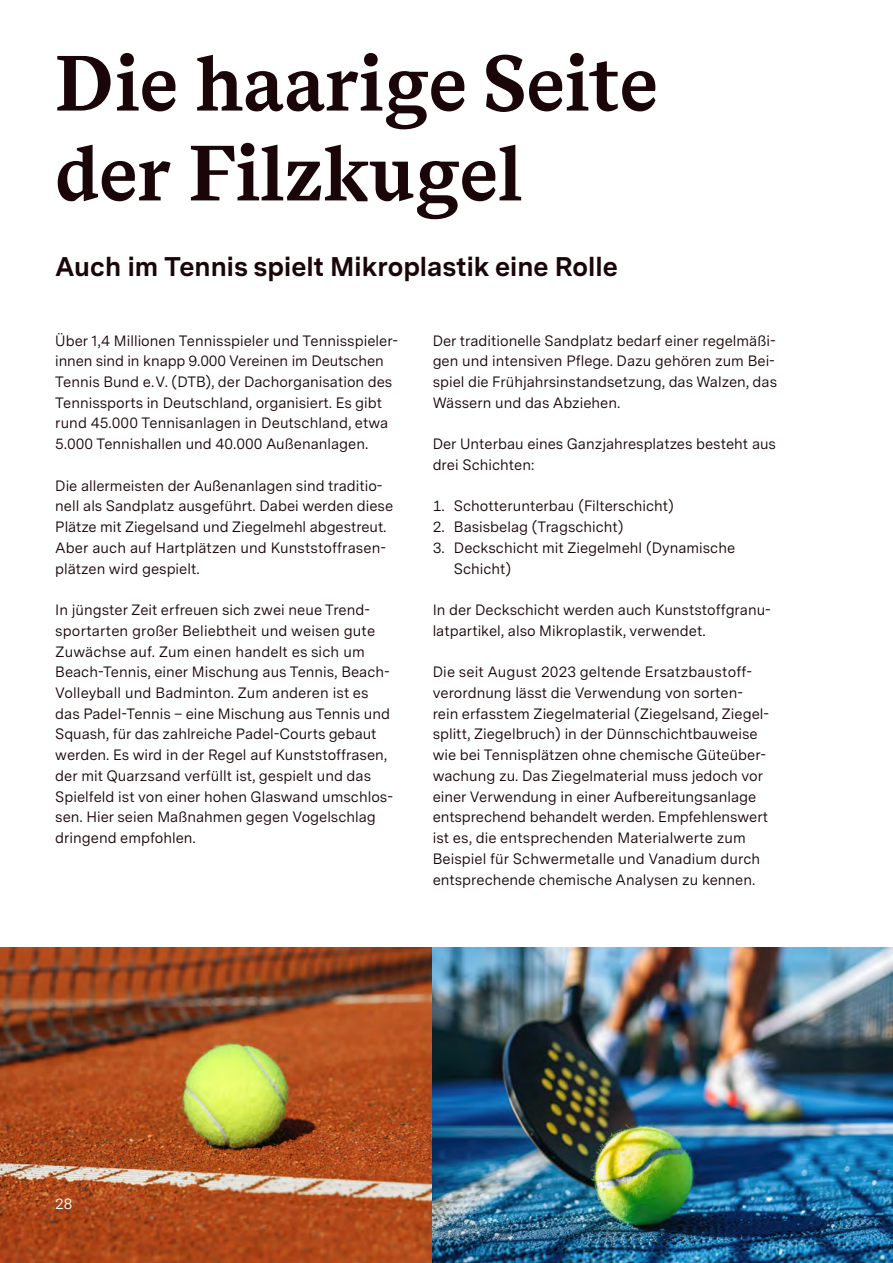
<style>
.page{position:relative;width:893px;height:1263px;background:#fff}
.page>*{position:absolute;margin:0;border:0;box-sizing:border-box;transform-origin:0 0}
.t1{font:700 78px/89.8px "Ba Wue Serif";color:#1a0609}
.t2{font:700 27px "Ba Wue Sans";color:#1a0609}
.P_Copy_P_Copy_10pt_pos_1U_danach_4mm{font:15px/20.7px "Ba Wue Sans";color:#1a0609}
.t3{font:15px "Ba Wue Sans";color:#fff}
</style>
<div class="page">
<img style="left:0;top:947px;width:893px;height:316px">
<h1 class="t1" style="left:55px;top:36px;width:604px">Die haarige Seite der Filzkugel</h1>
<h2 class="t2" style="left:55px;top:247px;width:564px">Auch im Tennis spielt Mikroplastik eine Rolle</h2>
<p class="P_Copy_P_Copy_10pt_pos_1U_danach_4mm" style="left:55px;top:330px;width:343px">Über 1,4 Millionen Tennisspieler und Tennisspieler&shy;innen sind in knapp 9.000 Vereinen im Deutschen Tennis Bund e.V. (DTB), der Dachorganisation des Tennissports in Deutschland, organisiert. Es gibt rund 45.000 Tennisanlagen in Deutschland, etwa 5.000 Tennishallen und 40.000 Außenanlagen.</p>
<p class="P_Copy_P_Copy_10pt_pos_1U_danach_4mm" style="left:55px;top:475px;width:339px">Die allermeisten der Außenanlagen sind traditio&shy;nell als Sandplatz ausgeführt. Dabei werden diese Plätze mit Ziegelsand und Ziegelmehl abgestreut.<br>Aber auch auf Hartplätzen und Kunststoffrasen&shy;plätzen wird gespielt.</p>
<p class="P_Copy_P_Copy_10pt_pos_1U_danach_4mm" style="left:55px;top:599px;width:339px">In jüngster Zeit erfreuen sich zwei neue Trend&shy;sportarten großer Beliebtheit und weisen gute Zuwächse auf. Zum einen handelt es sich um Beach-Tennis, einer Mischung aus Tennis, Beach-Volleyball und Badminton. Zum anderen ist es das Padel-Tennis – eine Mischung aus Tennis und Squash, für das zahlreiche Padel-Courts gebaut werden. Es wird in der Regel auf Kunststoffrasen, der mit Quarzsand verfüllt ist, gespielt und das Spielfeld ist von einer hohen Glaswand umschlos&shy;sen. Hier seien Maßnahmen gegen Vogelschlag dringend empfohlen.</p>
<p class="P_Copy_P_Copy_10pt_pos_1U_danach_4mm" style="left:433px;top:330px;width:346px">Der traditionelle Sandplatz bedarf einer regelmäßi&shy;gen und intensiven Pflege. Dazu gehören zum Bei&shy;spiel die Frühjahrsinstandsetzung, das Walzen, das Wässern und das Abziehen.</p>
<p class="P_Copy_P_Copy_10pt_pos_1U_danach_4mm" style="left:433px;top:433px;width:345px">Der Unterbau eines Ganzjahresplatzes besteht aus drei Schichten:</p>
<p class="P_Copy_P_Copy_10pt_pos_1U_danach_4mm" style="left:433px;top:495px;width:243px">1. Schotterunterbau (Filterschicht)</p>
<p class="P_Copy_P_Copy_10pt_pos_1U_danach_4mm" style="left:433px;top:516px;width:192px">2. Basisbelag (Tragschicht)</p>
<p class="P_Copy_P_Copy_10pt_pos_1U_danach_4mm" style="left:454px;top:537px;width:283px;text-indent:-21px">3. Deckschicht mit Ziegelmehl (Dynamische<br>Schicht)</p>
<p class="P_Copy_P_Copy_10pt_pos_1U_danach_4mm" style="left:433px;top:599px;width:340px">In der Deckschicht werden auch Kunststoffgranu&shy;latpartikel, also Mikroplastik, verwendet.</p>
<p class="P_Copy_P_Copy_10pt_pos_1U_danach_4mm" style="left:433px;top:661px;width:337px">Die seit August 2023 geltende Ersatzbaustoff&shy;verordnung lässt die Verwendung von sorten&shy;rein erfasstem Ziegelmaterial (Ziegelsand, Ziegel&shy;splitt, Ziegelbruch) in der Dünnschichtbauweise wie bei Tennisplätzen ohne chemische Güteüber&shy;wachung zu. Das Ziegelmaterial muss jedoch vor einer Verwendung in einer Aufbereitungsanlage entsprechend behandelt werden. Empfehlenswert ist es, die entsprechenden Materialwerte zum Beispiel für Schwermetalle und Vanadium durch entsprechende chemische Analysen zu kennen.</p>
<p class="t3" style="left:55px;top:1193px;width:19px">28</p>
</div>
